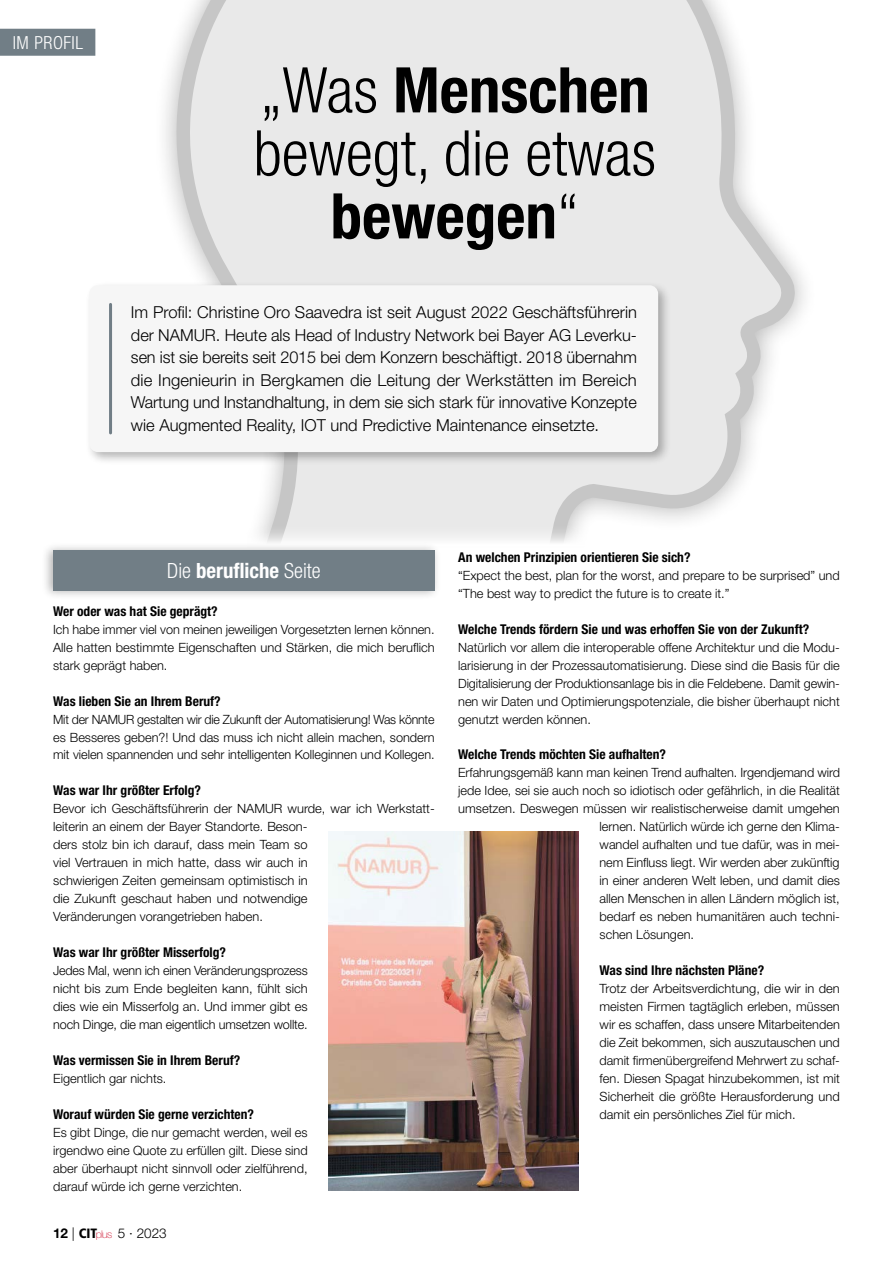
<style>
.page{position:relative;width:893px;height:1263px;background:#fff}
.page>*{position:absolute;margin:0;border:0;box-sizing:border-box;transform-origin:0 0}
.t1{font:300 condensed 63px/63px "Helvetica Neue LT Std";color:#000;text-align:center}
.t2{font:700 condensed 21px "Helvetica Neue LT Std";color:#fff}
.t3{font:300 condensed 18px "Helvetica Neue LT Std";letter-spacing:.025em;color:#fff}
.t4{font:300 16.5px/22.5px "Helvetica Neue LT Std";color:#000;text-align:justify}
.t5{font:700 condensed 13.5px "Helvetica Neue LT Std";color:#000}
.t6{font:300 13.5px "Helvetica Neue LT Std";color:#000}
.t7{font:300 12.75px/18px "Helvetica Neue LT Std";color:#000;text-align:justify}
.s1{font-weight:700}
.s2{font-weight:300}
.s3{font-family:"Frutiger LT Std";font-weight:900;font-stretch:condensed}
.s4{font-weight:100;font-size:10.65px;color:#ce1531}
</style>
<div class="page">
<div style="left:0;top:29px;width:95px;height:27px;background:#717e86"></div>
<div style="left:153px;top:0;width:665px;height:581px;background:#000;opacity:.3"></div>
<svg style="left:174px;top:0;width:633px;height:581px;fill:#e9e9e9"></svg>
<div style="left:157px;top:523px;width:525px;height:75px;background:linear-gradient(to bottom,#f5f5f5,#fff)"></div>
<img style="left:329px;top:831px;width:249px;height:360px">
<div style="left:85px;top:280px;width:587px;height:185px;background:#000;opacity:.3"></div>
<div style="left:89px;top:285px;width:569px;height:167px;background:#f6f6f6;border-radius:9px"></div>
<hr style="left:109px;top:304px;width:3px;height:129px;background:#717e86">
<div style="left:41px;top:541px;width:400px;height:59px;background:#000;opacity:.3"></div>
<div style="left:53px;top:551px;width:382px;height:40px;background:#717e86"></div>
<h3 class="t3" style="left:13px;top:32px;width:72px">Im Profil</h3>
<h1 class="t1" style="left:254px;top:58px;width:404px">„Was <span class="s1">Menschen </span>bewegt, die etwas <span class="s1">bewegen</span>“</h1>
<p class="t4" style="left:131px;top:301px;width:508px">Im Profil: Christine Oro Saavedra ist seit August 2022 Geschäftsführerin der NAMUR. Heute als Head of Industry Network bei Bayer AG Leverku&shy;sen ist sie bereits seit 2015 bei dem Konzern beschäftigt. 2018 übernahm die Ingenieurin in Bergkamen die Leitung der Werkstätten im Bereich Wartung und Instandhaltung, in dem sie sich stark für innovative Konzepte wie Augmented Reality, IOT und Predictive Maintenance einsetzte.</p>
<h2 class="t2" style="left:167px;top:558px;width:155px"><span class="s2">Die</span> berufliche <span class="s2">Seite</span></h2>
<p class="t5" style="left:53px;top:603px;width:166px">Wer oder was hat Sie geprägt?</p>
<p class="t7" style="left:53px;top:620px;width:383px">Ich habe immer viel von meinen jeweiligen Vorgesetzten lernen können.<br>Alle hatten bestimmte Eigenschaften und Stärken, die mich beruflich stark geprägt haben.</p>
<p class="t5" style="left:53px;top:693px;width:169px">Was lieben Sie an Ihrem Beruf?</p>
<p class="t7" style="left:53px;top:710px;width:383px">Mit der NAMUR gestalten wir die Zukunft der Automatisierung! Was könnte es Besseres geben?! Und das muss ich nicht allein machen, sondern mit vielen spannenden und sehr intelligenten Kolleginnen und Kollegen.</p>
<p class="t5" style="left:53px;top:782px;width:149px">Was war Ihr größter Erfolg?</p>
<p class="t7" style="left:53px;top:799px;width:383px;text-align:left">Bevor ich Geschäftsführerin der NAMUR wurde, war ich Werkstatt&shy;leiterin an einem der Bayer Standorte. Beson-<br>ders stolz bin ich darauf, dass mein Team so<br>viel Vertrauen in mich hatte, dass wir auch in<br>schwierigen Zeiten gemeinsam optimistisch in<br>die Zukunft geschaut haben und notwendige<br>Veränderungen vorangetrieben haben.</p>
<p class="t5" style="left:53px;top:944px;width:174px">Was war Ihr größter Misserfolg?</p>
<p class="t7" style="left:53px;top:961px;width:256px">Jedes Mal, wenn ich einen Veränderungsprozess nicht bis zum Ende begleiten kann, fühlt sich dies wie ein Misserfolg an. Und immer gibt es noch Dinge, die man eigentlich umsetzen wollte.</p>
<p class="t5" style="left:53px;top:1052px;width:189px">Was vermissen Sie in Ihrem Beruf?</p>
<p class="t7" style="left:53px;top:1069px;width:115px">Eigentlich gar nichts.</p>
<p class="t5" style="left:53px;top:1106px;width:202px">Worauf würden Sie gerne verzichten?</p>
<p class="t7" style="left:53px;top:1123px;width:256px">Es gibt Dinge, die nur gemacht werden, weil es irgendwo eine Quote zu erfüllen gilt. Diese sind aber überhaupt nicht sinnvoll oder zielführend, darauf würde ich gerne verzichten.</p>
<p class="t6" style="left:53px;top:1224px;width:115px"><span class="s1">12</span> | <span class="s3">CIT</span><span class="s4">plus</span> 5 · 2023</p>
<p class="t5" style="left:458px;top:549px;width:234px">An welchen Prinzipien orientieren Sie sich?</p>
<p class="t7" style="left:458px;top:566px;width:383px">“Expect the best, plan for the worst, and prepare to be surprised” und “The best way to predict the future is to create it.”</p>
<p class="t5" style="left:458px;top:621px;width:352px">Welche Trends fördern Sie und was erhoffen Sie von der Zukunft?</p>
<p class="t7" style="left:458px;top:638px;width:383px">Natürlich vor allem die interoperable offene Architektur und die Modu&shy;larisierung in der Prozessautomatisierung. Diese sind die Basis für die Digitalisierung der Produktionsanlage bis in die Feldebene. Damit gewin&shy;nen wir Daten und Optimierungspotenziale, die bisher überhaupt nicht genutzt werden können.</p>
<p class="t5" style="left:458px;top:746px;width:209px">Welche Trends möchten Sie aufhalten?</p>
<p class="t7" style="left:458px;top:764px;width:383px">Erfahrungsgemäß kann man keinen Trend aufhalten. Irgendjemand wird</p>
<p class="t7" style="left:458px;top:782px;width:383px">jede Idee, sei sie auch noch so idiotisch oder gefährlich, in die Realität</p>
<p class="t7" style="left:458px;top:799px;width:383px">umsetzen. Deswegen müssen wir realistischerweise damit umgehen</p>
<p class="t7" style="left:600px;top:817px;width:242px">lernen. Natürlich würde ich gerne den Klima-</p>
<p class="t7" style="left:600px;top:835px;width:242px">wandel aufhalten und tue dafür, was in mei-</p>
<p class="t7" style="left:600px;top:853px;width:242px">nem Einfluss liegt. Wir werden aber zukünftig</p>
<p class="t7" style="left:600px;top:871px;width:242px">in einer anderen Welt leben, und damit dies</p>
<p class="t7" style="left:600px;top:889px;width:242px">allen Menschen in allen Ländern möglich ist,</p>
<p class="t7" style="left:600px;top:907px;width:242px">bedarf es neben humanitären auch techni-</p>
<p class="t7" style="left:600px;top:925px;width:96px">schen Lösungen.</p>
<p class="t5" style="left:600px;top:962px;width:166px">Was sind Ihre nächsten Pläne?</p>
<p class="t7" style="left:600px;top:979px;width:242px">Trotz der Arbeitsverdichtung, die wir in den meisten Firmen tagtäglich erleben, müssen wir es schaffen, dass unsere Mitarbeitenden die Zeit bekommen, sich auszutauschen und damit firmenübergreifend Mehrwert zu schaf&shy;fen. Diesen Spagat hinzubekommen, ist mit Sicherheit die größte Herausforderung und damit ein persönliches Ziel für mich.</p>
</div>
